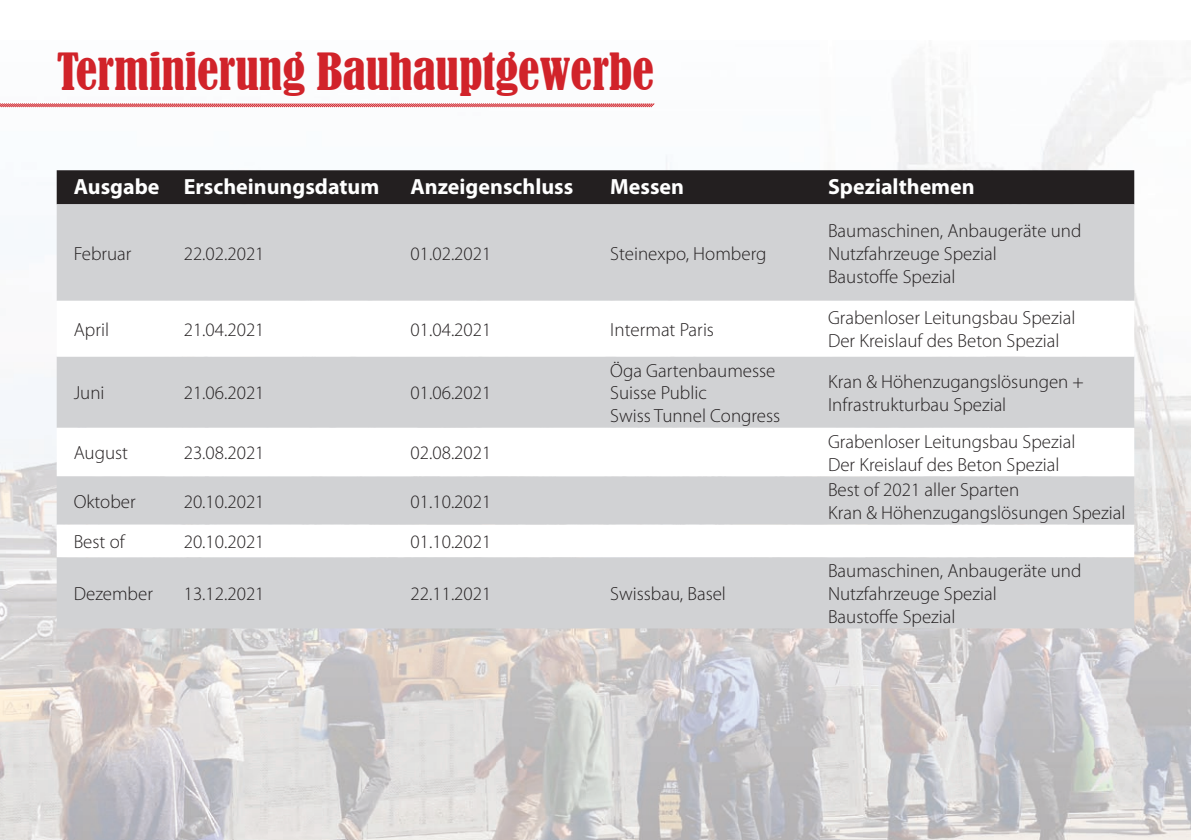
<style>
.page{position:relative;width:1191px;height:840px;background:#fff}
.page>*{position:absolute;margin:0;border:0;box-sizing:border-box;transform-origin:0 0}
.t1{font:condensed 48px "Bernard";color:#d1232a}
.t2{font:700 22px "Myriad Pro";color:#fff}
.t3{font:300 19px/22.8px "Myriad Pro";color:#231f20}
</style>
<div class="page">
<img style="left:0;top:62px;width:1191px;height:777px">
<div style="left:57px;top:170px;width:1077px;height:34px;background:#231f20"></div>
<div style="left:57px;top:204px;width:1077px;height:424px;background:#d1d2d4"></div>
<svg style="left:57px;top:300px;width:1077px;height:257px"></svg>
<svg style="left:0;top:102px;width:655px;height:6px"></svg>
<h1 class="t1" style="left:57px;top:43px;width:598px">Terminierung Bauhauptgewerbe</h1>
<p class="t2" style="left:74px;top:174px;width:307px">Ausgabe Erscheinungsdatum</p>
<p class="t2" style="left:410px;top:174px;width:164px">Anzeigenschluss</p>
<p class="t2" style="left:610px;top:174px;width:75px">Messen</p>
<p class="t2" style="left:828px;top:174px;width:148px">Spezialthemen</p>
<p class="t3" style="left:74px;top:242px;width:59px">Februar</p>
<p class="t3" style="left:184px;top:242px;width:82px">22.02.2021</p>
<p class="t3" style="left:410px;top:242px;width:82px">01.02.2021</p>
<p class="t3" style="left:610px;top:242px;width:158px">Steinexpo, Homberg</p>
<p class="t3" style="left:74px;top:318px;width:37px">April</p>
<p class="t3" style="left:184px;top:318px;width:82px">21.04.2021</p>
<p class="t3" style="left:410px;top:318px;width:82px">01.04.2021</p>
<p class="t3" style="left:610px;top:318px;width:105px">Intermat Paris</p>
<p class="t3" style="left:74px;top:381px;width:32px">Juni</p>
<p class="t3" style="left:184px;top:381px;width:82px">21.06.2021</p>
<p class="t3" style="left:410px;top:381px;width:82px">01.06.2021</p>
<p class="t3" style="left:74px;top:441px;width:56px">August</p>
<p class="t3" style="left:184px;top:441px;width:82px">23.08.2021</p>
<p class="t3" style="left:410px;top:441px;width:82px">02.08.2021</p>
<p class="t3" style="left:74px;top:490px;width:63px">Oktober</p>
<p class="t3" style="left:184px;top:490px;width:82px">20.10.2021</p>
<p class="t3" style="left:410px;top:490px;width:82px">01.10.2021</p>
<p class="t3" style="left:610px;top:359px;width:171px">Öga Gartenbaumesse<br>Suisse Public<br>Swiss Tunnel Congress</p>
<p class="t3" style="left:74px;top:530px;width:53px">Best of</p>
<p class="t3" style="left:184px;top:530px;width:82px">20.10.2021</p>
<p class="t3" style="left:410px;top:530px;width:82px">01.10.2021</p>
<p class="t3" style="left:74px;top:582px;width:81px">Dezember</p>
<p class="t3" style="left:184px;top:582px;width:82px">13.12.2021</p>
<p class="t3" style="left:410px;top:582px;width:82px">22.11.2021</p>
<p class="t3" style="left:610px;top:582px;width:117px">Swissbau, Basel</p>
<p class="t3" style="left:828px;top:219px;width:255px">Baumaschinen, Anbaugeräte und<br>Nutzfahrzeuge Spezial<br>Baustoffe Spezial</p>
<p class="t3" style="left:828px;top:307px;width:249px">Grabenloser Leitungsbau Spezial<br>Der Kreislauf des Beton Spezial</p>
<p class="t3" style="left:828px;top:370px;width:257px">Kran &amp; Höhenzugangslösungen +<br>Infrastrukturbau Spezial</p>
<p class="t3" style="left:828px;top:430px;width:249px">Grabenloser Leitungsbau Spezial<br>Der Kreislauf des Beton Spezial</p>
<p class="t3" style="left:828px;top:478px;width:299px">Best of 2021 aller Sparten<br>Kran &amp; Höhenzugangslösungen Spezial</p>
<p class="t3" style="left:828px;top:559px;width:255px">Baumaschinen, Anbaugeräte und<br>Nutzfahrzeuge Spezial<br>Baustoffe Spezial</p>
</div>
